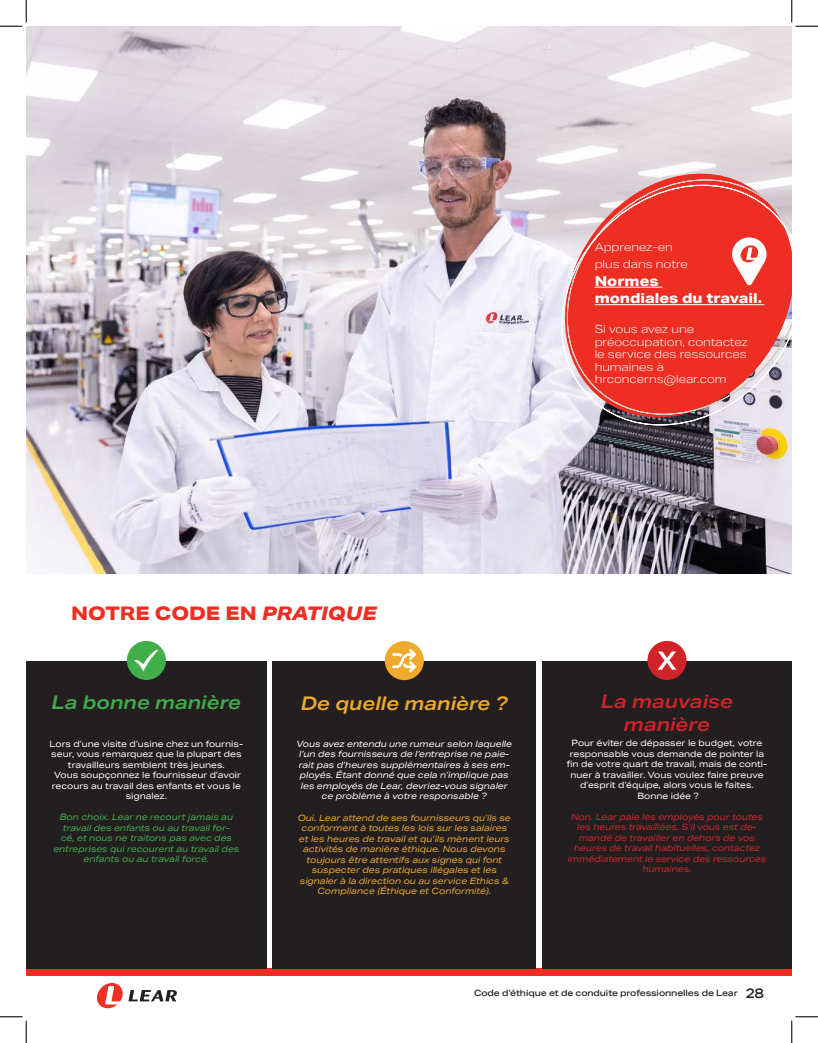
<style>
.page{position:relative;width:818px;height:1043px;background:#fff}
.page>*{position:absolute;margin:0;border:0;box-sizing:border-box;transform-origin:0 0}
.t1{font:800 18.75px "Aktiv Grotesk Ex";letter-spacing:-.005em;color:#ee2e22}
.t2{font:italic 600 18.75px "Aktiv Grotesk Ex";color:#d1232a}
.t3{font:italic 600 18.75px "Aktiv Grotesk Ex";color:#efaa2e}
.t4{font:italic 600 18.75px "Aktiv Grotesk Ex";color:#40ae49}
.t5{font:800 13.75px/17.5px "Aktiv Grotesk Ex";color:#fff}
.t6{font:500 13.62px "Aktiv Grotesk Ex";color:#231f20}
.t7{font:300 11.25px/12.5px "Aktiv Grotesk Ex";color:#fff}
.t8{font:8.75px/10.5px "Aktiv Grotesk Ex";color:#fff;text-align:center}
.t9{font:italic 8.75px/10.5px "Aktiv Grotesk Ex";color:#efaa2e;text-align:center}
.t10{font:italic 8.75px/10.5px "Aktiv Grotesk Ex";color:#fff;text-align:center}
.t11{font:italic 8.75px/10.5px "Aktiv Grotesk Ex";color:#d1232a;text-align:center}
.t12{font:italic 8.75px/10.5px "Aktiv Grotesk Ex";color:#40ae49;text-align:center}
.t13{font:500 8.75px "Aktiv Grotesk Ex";letter-spacing:-.01em;color:#231f20}
.s1{font-style:italic}
</style>
<div class="page">
<div style="left:26px;top:968px;width:765px;height:7px;background:#ee2e22"></div>
<svg style="left:97px;top:983px;width:80px;height:25px"></svg>
<img style="left:26px;top:26px;width:765px;height:547px">
<div style="left:26px;top:660px;width:240px;height:308px;background:#231f20"></div>
<div style="left:542px;top:660px;width:249px;height:308px;background:#231f20"></div>
<div style="left:272px;top:660px;width:264px;height:308px;background:#231f20"></div>
<div style="left:127px;top:641px;width:39px;height:39px;background:#40ae49;border-radius:50%"></div>
<div style="left:385px;top:641px;width:39px;height:39px;background:#efaa2e;border-radius:50%"></div>
<div style="left:647px;top:641px;width:39px;height:39px;background:#d1232a;border-radius:50%"></div>
<svg style="left:552px;top:157px;width:239px;height:276px;background:#cdc1c4"></svg>
<svg style="left:553px;top:179px;width:238px;height:6px"></svg>
<svg style="left:547px;top:185px;width:244px;height:240px;background:#e65f59"></svg>
<svg style="left:732px;top:237px;width:34px;height:48px"></svg>
<hr style="left:594px;top:287px;width:68px;height:1px;background:#fff">
<hr style="left:594px;top:304px;width:170px;height:1px;background:#fff">
<svg style="left:134px;top:649px;width:25px;height:22px"></svg>
<svg style="left:658px;top:651px;width:18px;height:18px"></svg>
<svg style="left:392px;top:649px;width:24px;height:23px"></svg>
<svg style="left:208px;top:44px;width:12px;height:11px"></svg>
<svg style="left:330px;top:43px;width:13px;height:12px"></svg>
<svg style="left:450px;top:43px;width:13px;height:12px"></svg>
<svg style="left:539px;top:44px;width:13px;height:11px"></svg>
<svg style="left:684px;top:43px;width:13px;height:12px"></svg>
<svg style="left:0;top:0;width:27px;height:27px"></svg>
<svg style="left:0;top:1016px;width:27px;height:26px"></svg>
<svg style="left:790px;top:0;width:28px;height:27px"></svg>
<svg style="left:791px;top:1016px;width:27px;height:26px"></svg>
<p class="t7" style="left:594px;top:238px;width:95px;line-height:17.5px">Apprenez-en plus dans notre</p>
<p class="t5" style="left:594px;top:272px;width:169px">Normes<br>mondiales du travail.</p>
<p class="t7" style="left:594px;top:323px;width:155px">Si vous avez une préoccupation, contactez le service des ressources humaines à hrconcerns@lear.com</p>
<p class="t1" style="left:71px;top:601px;width:307px">NOTRE CODE EN <span class="s1">PRATIQUE</span></p>
<p class="t4" style="left:52px;top:691px;width:191px">La bonne manière</p>
<p class="t8" style="left:50px;top:738px;width:195px">Lors d’une visite d’usine chez un fournis&shy;seur, vous remarquez que la plupart des travailleurs semblent très jeunes.</p>
<p class="t8" style="left:52px;top:769px;width:191px">Vous soupçonnez le fournisseur d’avoir recours au travail des enfants et vous le signalez.</p>
<p class="t12" style="left:53px;top:811px;width:187px">Bon choix. Lear ne recourt jamais au travail des enfants ou au travail for-<br>cé, et nous ne traitons pas avec des entreprises qui recourent au travail des enfants ou au travail forcé.</p>
<p class="t3" style="left:301px;top:692px;width:208px">De quelle manière ?</p>
<p class="t10" style="left:296px;top:738px;width:217px">Vous avez entendu une rumeur selon laquelle l’un des fournisseurs de l’entreprise ne paie&shy;rait pas d’heures supplémentaires à ses em&shy;ployés. Étant donné que cela n’implique pas les employés de Lear, devriez-vous signaler ce problème à votre responsable ?</p>
<p class="t9" style="left:298px;top:812px;width:214px">Oui. Lear attend de ses fournisseurs qu’ils se conforment à toutes les lois sur les salaires et les heures de travail et qu’ils mènent leurs activités de manière éthique. Nous devons toujours être attentifs aux signes qui font suspecter des pratiques illégales et les signaler à la direction ou au service Ethics &amp; Compliance (Éthique et Conformité).</p>
<p class="t2" style="left:601px;top:691px;width:134px">La mauvaise</p>
<p class="t2" style="left:624px;top:713px;width:88px">manière</p>
<p class="t8" style="left:566px;top:738px;width:202px">Pour éviter de dépasser le budget, votre responsable vous demande de pointer la fin de votre quart de travail, mais de conti&shy;nuer à travailler. Vous voulez faire preuve d’esprit d’équipe, alors vous le faites.</p>
<p class="t8" style="left:637px;top:790px;width:63px">Bonne idée ?</p>
<p class="t11" style="left:567px;top:811px;width:200px">Non. Lear paie les employés pour toutes les heures travaillées. S’il vous est de&shy;mandé de travailler en dehors de vos heures de travail habituelles, contactez immédiatement le service des ressources humaines.</p>
<p class="t13" style="left:474px;top:987px;width:265px">Code d’éthique et de conduite professionnelles de Lear</p>
<p class="t6" style="left:745px;top:985px;width:20px">28</p>
</div>
